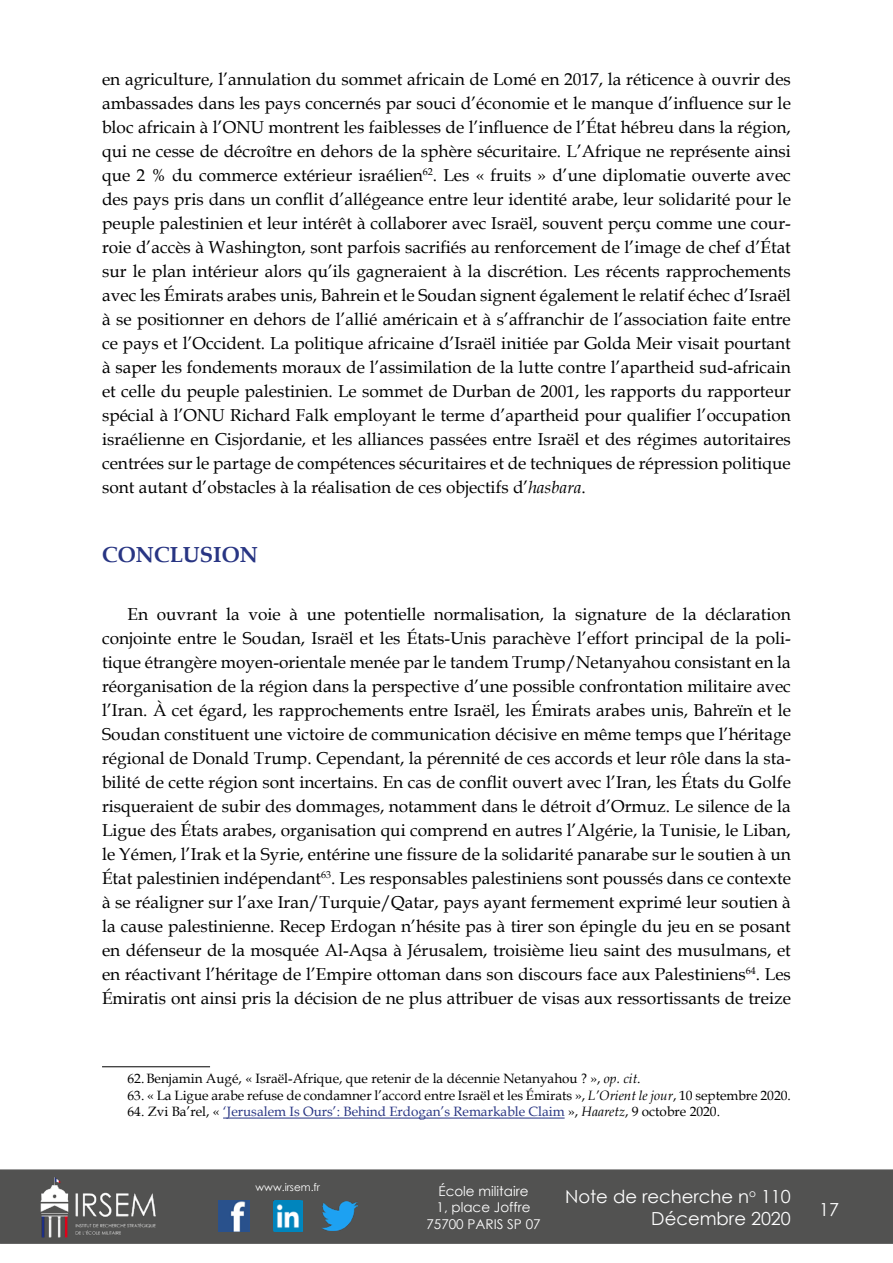
<style>
.page{position:relative;width:893px;height:1263px;background:#fff}
.page>*{position:absolute;margin:0;border:0;box-sizing:border-box;transform-origin:0 0}
.t1{font:700 21.75px "Book Antiqua";color:#283583}
.t2{font:18px/21.6px "Century Gothic";color:#fff;text-align:right}
.t3{font:17.25px/24px "Book Antiqua";color:#000;text-align:justify}
.t4{font:13.5px "Book Antiqua";color:#000}
.t5{font:13.5px "Book Antiqua";color:#283583}
.t6{font:13.5px/16.2px "Century Gothic";color:#fff;text-align:center}
.t7{font:10.5px "Century Gothic";color:#fff}
.s1{font-style:italic}
.s2{color:#000}
.s3{font-style:italic;color:#000}
</style>
<div class="page">
<div style="left:0;top:1169px;width:893px;height:75px;background:#525251"></div>
<img style="left:39px;top:1169px;width:117px;height:75px">
<img style="left:322px;top:1201px;width:36px;height:30px">
<img style="left:218px;top:1200px;width:31px;height:32px">
<img style="left:274px;top:1200px;width:28px;height:32px">
<hr style="left:102px;top:1066px;width:108px;height:1px;background:#000">
<hr style="left:223px;top:1118px;width:342px;height:1px;background:#283583">
<p class="t3" style="left:102px;top:67px;width:690px">en agriculture, l’annulation du sommet africain de Lomé en 2017, la réticence à ouvrir des ambassades dans les pays concernés par souci d’économie et le manque d’influence sur le bloc africain à l’ONU montrent les faiblesses de l’influence de l’État hébreu dans la région, qui ne cesse de décroître en dehors de la sphère sécuritaire. L’Afrique ne représente ainsi que 2 % du commerce extérieur israélien<sup>62</sup>. Les « fruits » d’une diplomatie ouverte avec des pays pris dans un conflit d’allégeance entre leur identité arabe, leur solidarité pour le peuple palestinien et leur intérêt à collaborer avec Israël, souvent perçu comme une cour&shy;roie d’accès à Washington, sont parfois sacrifiés au renforcement de l’image de chef d’État sur le plan intérieur alors qu’ils gagneraient à la discrétion. Les récents rapprochements avec les Émirats arabes unis, Bahrein et le Soudan signent également le relatif échec d’Israël à se positionner en dehors de l’allié américain et à s’affranchir de l’association faite entre ce pays et l’Occident. La politique africaine d’Israël initiée par Golda Meir visait pourtant à saper les fondements moraux de l’assimilation de la lutte contre l’apartheid sud-africain et celle du peuple palestinien. Le sommet de Durban de 2001, les rapports du rapporteur spécial à l’ONU Richard Falk employant le terme d’apartheid pour qualifier l’occupation israélienne en Cisjordanie, et les alliances passées entre Israël et des régimes autoritaires centrées sur le partage de compétences sécuritaires et de techniques de répression politique sont autant d’obstacles à la réalisation de ces objectifs d’<span class="s1">hasbara</span>.</p>
<p class="t1" style="left:102px;top:539px;width:157px">CONCLUSION</p>
<p class="t3" style="left:102px;top:601px;width:690px;text-indent:26px">En ouvrant la voie à une potentielle normalisation, la signature de la déclaration conjointe entre le Soudan, Israël et les États-Unis parachève l’effort principal de la poli&shy;tique étrangère moyen-orientale menée par le tandem Trump/Netanyahou consistant en la réorganisation de la région dans la perspective d’une possible confrontation militaire avec l’Iran. À cet égard, les rapprochements entre Israël, les Émirats arabes unis, Bahreïn et le Soudan constituent une victoire de communication décisive en même temps que l’héritage régional de Donald Trump. Cependant, la pérennité de ces accords et leur rôle dans la sta&shy;bilité de cette région sont incertains. En cas de conflit ouvert avec l’Iran, les États du Golfe risqueraient de subir des dommages, notamment dans le détroit d’Ormuz. Le silence de la Ligue des États arabes, organisation qui comprend en autres l’Algérie, la Tunisie, le Liban, le Yémen, l’Irak et la Syrie, entérine une fissure de la solidarité panarabe sur le soutien à un État palestinien indépendant<sup>63</sup>. Les responsables palestiniens sont poussés dans ce contexte à se réaligner sur l’axe Iran/Turquie/Qatar, pays ayant fermement exprimé leur soutien à la cause palestinienne. Recep Erdogan n’hésite pas à tirer son épingle du jeu en se posant en défenseur de la mosquée Al-Aqsa à Jérusalem, troisième lieu saint des musulmans, et en réactivant l’héritage de l’Empire ottoman dans son discours face aux Palestiniens<sup>64</sup>. Les Émiratis ont ainsi pris la décision de ne plus attribuer de visas aux ressortissants de treize</p>
<p class="t4" style="left:128px;top:1069px;width:514px">62.Benjamin Augé, « Israël-Afrique, que retenir de la décennie Netanyahou ? », <span class="s1">op. cit</span>.</p>
<p class="t4" style="left:128px;top:1086px;width:665px">63. « La Ligue arabe refuse de condamner l’accord entre Israël et les Émirats », <span class="s1">L’Orient le jour</span>, 10 septembre 2020.</p>
<p class="t5" style="left:128px;top:1102px;width:594px"><span class="s2">64. Zvi Ba’rel, «</span> ‘Jerusalem Is Ours’: Behind Erdogan’s Remarkable Claim <span class="s2">»,</span> <span class="s3">Haaretz</span><span class="s2">, 9 octobre 2020.</span></p>
<p class="t7" style="left:256px;top:1179px;width:66px">www.irsem.fr</p>
<p class="t6" style="left:426px;top:1183px;width:116px">École militaire<br>1, place Joffre<br>75700 PARIS SP 07</p>
<p class="t2" style="left:565px;top:1185px;width:227px">Note de recherche n<sup>o</sup> 110<br>Décembre 2020</p>
<p class="t2" style="left:819px;top:1198px;width:21px">17</p>
</div>
